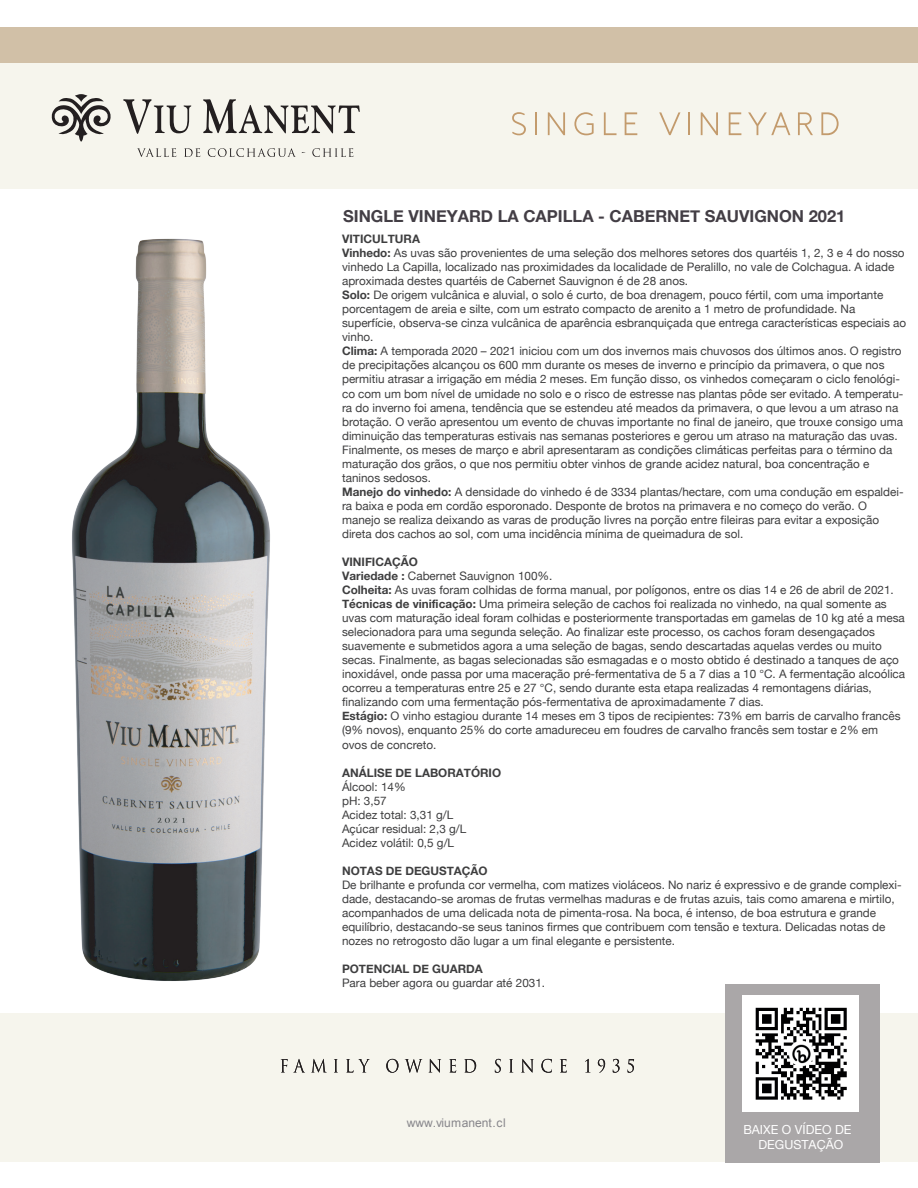
<style>
.page{position:relative;width:918px;height:1188px;background:#fff}
.page>*{position:absolute;margin:0;border:0;box-sizing:border-box;transform-origin:0 0}
.t1{font:700 16.5px "Helvetica Neue";color:#433e45}
.t2{font:12.45px/15px "Helvetica Neue";color:#fff}
.t3{font:12px "Arial";color:#87868b}
.t4{font:11.7px/14.1px "Helvetica Neue";color:#3e3e3f}
.t5{font:700 11.7px "Helvetica Neue";color:#3e3e3f}
.s1{font-weight:700}
</style>
<div class="page">
<div style="left:0;top:64px;width:918px;height:125px;background:#f6f5ed"></div>
<div style="left:0;top:1013px;width:918px;height:148px;background:#f6f5ed"></div>
<svg style="left:51px;top:94px;width:60px;height:48px"></svg>
<svg style="left:123px;top:99px;width:68px;height:35px"></svg>
<svg style="left:203px;top:99px;width:157px;height:34px"></svg>
<svg style="left:137px;top:148px;width:39px;height:9px"></svg>
<svg style="left:184px;top:148px;width:16px;height:9px"></svg>
<svg style="left:208px;top:148px;width:88px;height:9px"></svg>
<svg style="left:312px;top:148px;width:41px;height:9px"></svg>
<svg style="left:281px;top:1059px;width:23px;height:13px"></svg>
<svg style="left:312px;top:1059px;width:14px;height:13px"></svg>
<svg style="left:334px;top:1059px;width:4px;height:13px"></svg>
<svg style="left:346px;top:1059px;width:24px;height:14px"></svg>
<svg style="left:386px;top:1059px;width:12px;height:14px"></svg>
<svg style="left:405px;top:1059px;width:17px;height:14px"></svg>
<svg style="left:429px;top:1059px;width:12px;height:14px"></svg>
<svg style="left:449px;top:1059px;width:7px;height:14px"></svg>
<svg style="left:464px;top:1059px;width:12px;height:14px"></svg>
<svg style="left:495px;top:1059px;width:6px;height:14px"></svg>
<svg style="left:509px;top:1059px;width:4px;height:13px"></svg>
<svg style="left:521px;top:1059px;width:13px;height:14px"></svg>
<svg style="left:541px;top:1059px;width:11px;height:14px"></svg>
<svg style="left:560px;top:1059px;width:7px;height:14px"></svg>
<svg style="left:585px;top:1059px;width:4px;height:13px"></svg>
<svg style="left:598px;top:1059px;width:7px;height:14px"></svg>
<svg style="left:613px;top:1059px;width:7px;height:14px"></svg>
<svg style="left:628px;top:1059px;width:6px;height:14px"></svg>
<img style="left:72px;top:238px;width:198px;height:743px">
<div style="left:1px;top:27px;width:917px;height:36px;background:#d1c0a7"></div>
<svg style="left:512px;top:112px;width:14px;height:23px"></svg>
<hr style="left:535px;top:112px;width:2px;height:23px;background:#c39b6d">
<svg style="left:548px;top:112px;width:17px;height:23px"></svg>
<svg style="left:574px;top:112px;width:20px;height:23px"></svg>
<svg style="left:604px;top:112px;width:13px;height:23px"></svg>
<svg style="left:625px;top:112px;width:12px;height:23px"></svg>
<svg style="left:659px;top:112px;width:21px;height:23px"></svg>
<hr style="left:688px;top:112px;width:2px;height:23px;background:#c39b6d">
<svg style="left:701px;top:112px;width:17px;height:23px"></svg>
<svg style="left:729px;top:112px;width:12px;height:23px"></svg>
<svg style="left:748px;top:112px;width:42px;height:23px"></svg>
<svg style="left:798px;top:112px;width:15px;height:23px"></svg>
<svg style="left:821px;top:112px;width:18px;height:23px"></svg>
<div style="left:726px;top:985px;width:154px;height:176px;background:#aaa7a8"></div>
<img style="left:743px;top:996px;width:116px;height:115px">
<h1 class="t1" style="left:343px;top:203px;width:504px">SINGLE VINEYARD LA CAPILLA - CABERNET SAUVIGNON 2021</h1>
<p class="t4" style="left:342px;top:233px;width:566px"><span class="s1">VITICULTURA<br>Vinhedo:</span> As uvas são provenientes de uma seleção dos melhores setores dos quartéis 1, 2, 3 e 4 do nosso vinhedo La Capilla, localizado nas proximidades da localidade de Peralillo, no vale de Colchagua. A idade aproximada destes quartéis de Cabernet Sauvignon é de 28 anos.<br><span class="s1">Solo:</span> De origem vulcânica e aluvial, o solo é curto, de boa drenagem, pouco fértil, com uma importante porcentagem de areia e silte, com um estrato compacto de arenito a 1 metro de profundidade. Na superfície, observa-se cinza vulcânica de aparência esbranquiçada que entrega características especiais ao vinho.<br><span class="s1">Clima:</span> A temporada 2020 – 2021 iniciou com um dos invernos mais chuvosos dos últimos anos. O registro de precipitações alcançou os 600 mm durante os meses de inverno e princípio da primavera, o que nos permitiu atrasar a irrigação em média 2 meses. Em função disso, os vinhedos começaram o ciclo fenológi&shy;co com um bom nível de umidade no solo e o risco de estresse nas plantas pôde ser evitado. A temperatu&shy;ra do inverno foi amena, tendência que se estendeu até meados da primavera, o que levou a um atraso na brotação. O verão apresentou um evento de chuvas importante no final de janeiro, que trouxe consigo uma diminuição das temperaturas estivais nas semanas posteriores e gerou um atraso na maturação das uvas.<br>Finalmente, os meses de março e abril apresentaram as condições climáticas perfeitas para o término da maturação dos grãos, o que nos permitiu obter vinhos de grande acidez natural, boa concentração e taninos sedosos.<br><span class="s1">Manejo do vinhedo:</span> A densidade do vinhedo é de 3334 plantas/hectare, com uma condução em espaldei&shy;ra baixa e poda em cordão esporonado. Desponte de brotos na primavera e no começo do verão. O manejo se realiza deixando as varas de produção livres na porção entre fileiras para evitar a exposição direta dos cachos ao sol, com uma incidência mínima de queimadura de sol.</p>
<p class="t4" style="left:342px;top:555px;width:565px"><span class="s1">VINIFICAÇÃO<br>Variedade :</span> Cabernet Sauvignon 100%.<br><span class="s1">Colheita:</span> As uvas foram colhidas de forma manual, por polígonos, entre os dias 14 e 26 de abril de 2021.<br><span class="s1">Técnicas de vinificação:</span> Uma primeira seleção de cachos foi realizada no vinhedo, na qual somente as uvas com maturação ideal foram colhidas e posteriormente transportadas em gamelas de 10 kg até a mesa selecionadora para uma segunda seleção. Ao finalizar este processo, os cachos foram desengaçados suavemente e submetidos agora a uma seleção de bagas, sendo descartadas aquelas verdes ou muito secas. Finalmente, as bagas selecionadas são esmagadas e o mosto obtido é destinado a tanques de aço inoxidável, onde passa por uma maceração pré-fermentativa de 5 a 7 dias a 10 °C. A fermentação alcoólica ocorreu a temperaturas entre 25 e 27 °C, sendo durante esta etapa realizadas 4 remontagens diárias, finalizando com uma fermentação pós-fermentativa de aproximadamente 7 dias.<br><span class="s1">Estágio:</span> O vinho estagiou durante 14 meses em 3 tipos de recipientes: 73% em barris de carvalho francês (9% novos), enquanto 25% do corte amadureceu em foudres de carvalho francês sem tostar e 2% em ovos de concreto.</p>
<p class="t5" style="left:342px;top:763px;width:161px">ANÁLISE DE LABORATÓRIO</p>
<p class="t4" style="left:342px;top:780px;width:126px">Álcool: 14%<br>pH: 3,57<br>Acidez total: 3,31 g/L<br>Açúcar residual: 2,3 g/L<br>Acidez volátil: 0,5 g/L</p>
<p class="t5" style="left:342px;top:862px;width:147px">NOTAS DE DEGUSTAÇÃO</p>
<p class="t4" style="left:342px;top:878px;width:561px">De brilhante e profunda cor vermelha, com matizes violáceos. No nariz é expressivo e de grande complexi&shy;dade, destacando-se aromas de frutas vermelhas maduras e de frutas azuis, tais como amarena e mirtilo, acompanhados de uma delicada nota de pimenta-rosa. Na boca, é intenso, de boa estrutura e grande equilíbrio, destacando-se seus taninos firmes que contribuem com tensão e textura. Delicadas notas de nozes no retrogosto dão lugar a um final elegante e persistente.</p>
<p class="t5" style="left:342px;top:960px;width:142px">POTENCIAL DE GUARDA</p>
<p class="t4" style="left:342px;top:977px;width:205px">Para beber agora ou guardar até 2031.</p>
<p class="t3" style="left:407px;top:1115px;width:101px">www.viumanent.cl</p>
<p class="t2" style="left:771px;top:1119px;width:94px">TASTING VIDEO</p>
<p class="t2" style="left:746px;top:1124px;width:112px">DESCARGA VIDEO<br>DE DEGUSTACIÓN</p>
<p class="t2" style="left:743px;top:1123px;width:110px;text-align:center">BAIXE O VÍDEO DE<br>DEGUSTAÇÃO</p>
</div>
